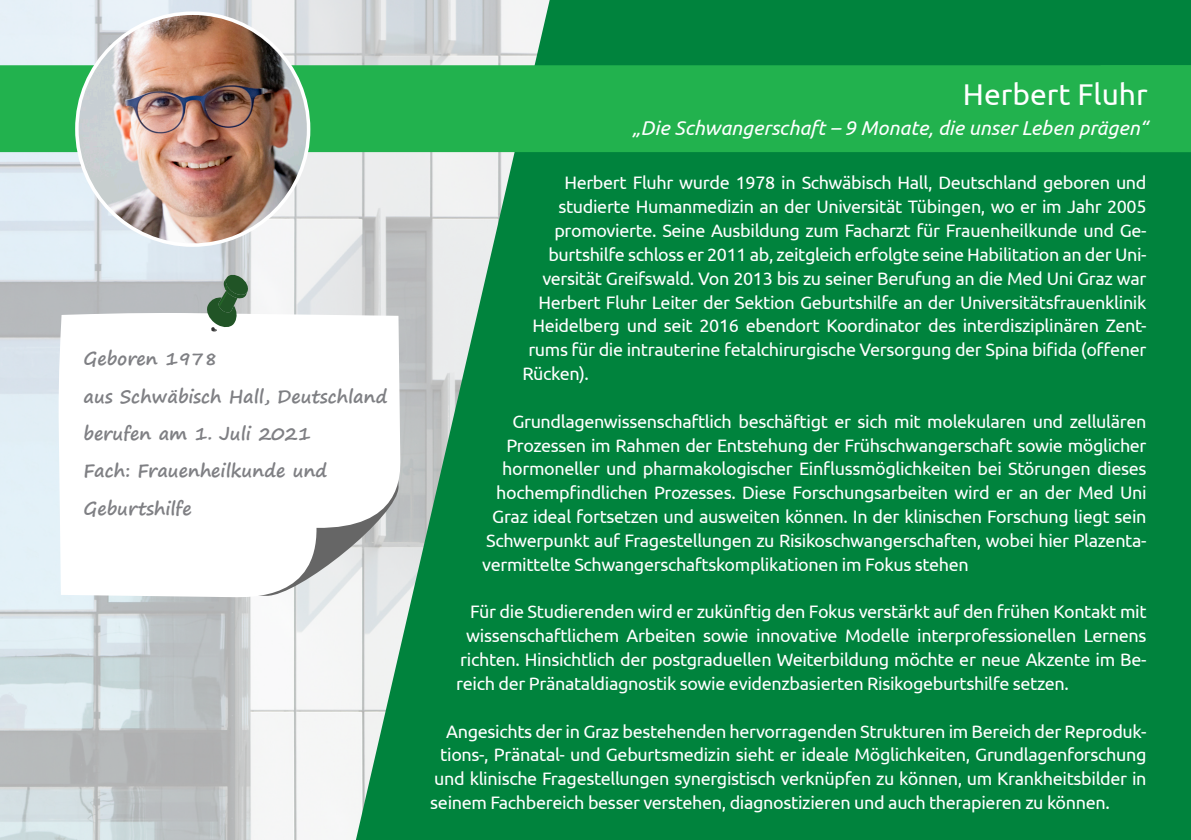
<style>
.page{position:relative;width:1191px;height:840px;background:#fff}
.page>*{position:absolute;margin:0;border:0;box-sizing:border-box;transform-origin:0 0}
.t1{font:30px "Ubuntu";color:#fff}
.t2{font:italic 20px "Ubuntu";color:#fff}
.t3{font:18px "Ubuntu";letter-spacing:-.02em;color:#fff}
.t4{font:700 18px "Segoe Print";color:#7f8084}
</style>
<div class="page">
<img style="left:0;top:0;width:356px;height:839px">
<svg style="left:356px;top:0;width:299px;height:839px;background:#3a9b67"></svg>
<div style="left:655px;top:0;width:536px;height:839px;background:#00833d"></div>
<div style="left:0;top:65px;width:1191px;height:87px;background:#22b24e"></div>
<svg style="left:58px;top:312px;width:343px;height:286px"></svg>
<svg style="left:206px;top:274px;width:43px;height:57px"></svg>
<img style="left:77px;top:13px;width:231px;height:232px;border-radius:116px">
<p class="t4" style="left:84px;top:342px;width:135px">Geboren 1978</p>
<p class="t4" style="left:84px;top:379px;width:305px">aus Schwäbisch Hall, Deutschland</p>
<p class="t4" style="left:84px;top:417px;width:229px">berufen am 1. Juli 2021</p>
<p class="t4" style="left:84px;top:454px;width:245px">Fach: Frauenheilkunde und</p>
<p class="t4" style="left:84px;top:491px;width:110px">Geburtshilfe</p>
<p class="t1" style="left:962px;top:76px;width:186px">Herbert Fluhr</p>
<p class="t2" style="left:632px;top:115px;width:517px">„Die Schwangerschaft – 9 Monate, die unser Leben prägen“</p>
<p class="t3" style="left:564px;top:172px;width:583px">Herbert Fluhr wurde 1978 in Schwäbisch Hall, Deutschland geboren und</p>
<p class="t3" style="left:558px;top:196px;width:589px">studierte Humanmedizin an der Universität Tübingen, wo er im Jahr 2005</p>
<p class="t3" style="left:554px;top:220px;width:594px">promovierte. Seine Ausbildung zum Facharzt für Frauenheilkunde und Ge-</p>
<p class="t3" style="left:548px;top:243px;width:600px">burtshilfe schloss er 2011 ab, zeitgleich erfolgte seine Habilitation an der Uni-</p>
<p class="t3" style="left:542px;top:267px;width:605px">versität Greifswald. Von 2013 bis zu seiner Berufung an die Med Uni Graz war</p>
<p class="t3" style="left:538px;top:291px;width:610px">Herbert Fluhr Leiter der Sektion Geburtshilfe an der Universitätsfrauenklinik</p>
<p class="t3" style="left:532px;top:315px;width:616px">Heidelberg und seit 2016 ebendort Koordinator des interdisziplinären Zent-</p>
<p class="t3" style="left:528px;top:339px;width:620px">rums für die intrauterine fetalchirurgische Versorgung der Spina bifida (offener</p>
<p class="t3" style="left:522px;top:362px;width:68px">Rücken).</p>
<p class="t3" style="left:512px;top:410px;width:635px">Grundlagenwissenschaftlich beschäftigt er sich mit molekularen und zellulären</p>
<p class="t3" style="left:506px;top:434px;width:642px">Prozessen im Rahmen der Entstehung der Frühschwangerschaft sowie möglicher</p>
<p class="t3" style="left:502px;top:458px;width:646px">hormoneller und pharmakologischer Einflussmöglichkeiten bei Störungen dieses</p>
<p class="t3" style="left:496px;top:481px;width:652px">hochempfindlichen Prozesses. Diese Forschungsarbeiten wird er an der Med Uni</p>
<p class="t3" style="left:492px;top:505px;width:655px">Graz ideal fortsetzen und ausweiten können. In der klinischen Forschung liegt sein</p>
<p class="t3" style="left:486px;top:529px;width:662px">Schwerpunkt auf Fragestellungen zu Risikoschwangerschaften, wobei hier Plazenta-</p>
<p class="t3" style="left:482px;top:553px;width:488px">vermittelte Schwangerschaftskomplikationen im Fokus stehen</p>
<p class="t3" style="left:470px;top:600px;width:678px">Für die Studierenden wird er zukünftig den Fokus verstärkt auf den frühen Kontakt mit</p>
<p class="t3" style="left:466px;top:624px;width:681px">wissenschaftlichem Arbeiten sowie innovative Modelle interprofessionellen Lernens</p>
<p class="t3" style="left:460px;top:648px;width:688px">richten. Hinsichtlich der postgraduellen Weiterbildung möchte er neue Akzente im Be-</p>
<p class="t3" style="left:456px;top:672px;width:614px">reich der Pränataldiagnostik sowie evidenzbasierten Risikogeburtshilfe setzen.</p>
<p class="t3" style="left:446px;top:719px;width:702px">Angesichts der in Graz bestehenden hervorragenden Strukturen im Bereich der Reproduk-</p>
<p class="t3" style="left:440px;top:743px;width:707px">tions-, Pränatal- und Geburtsmedizin sieht er ideale Möglichkeiten, Grundlagenforschung</p>
<p class="t3" style="left:434px;top:767px;width:713px">und klinische Fragestellungen synergistisch verknüpfen zu können, um Krankheitsbilder in</p>
<p class="t3" style="left:430px;top:791px;width:681px">seinem Fachbereich besser verstehen, diagnostizieren und auch therapieren zu können.</p>
</div>
